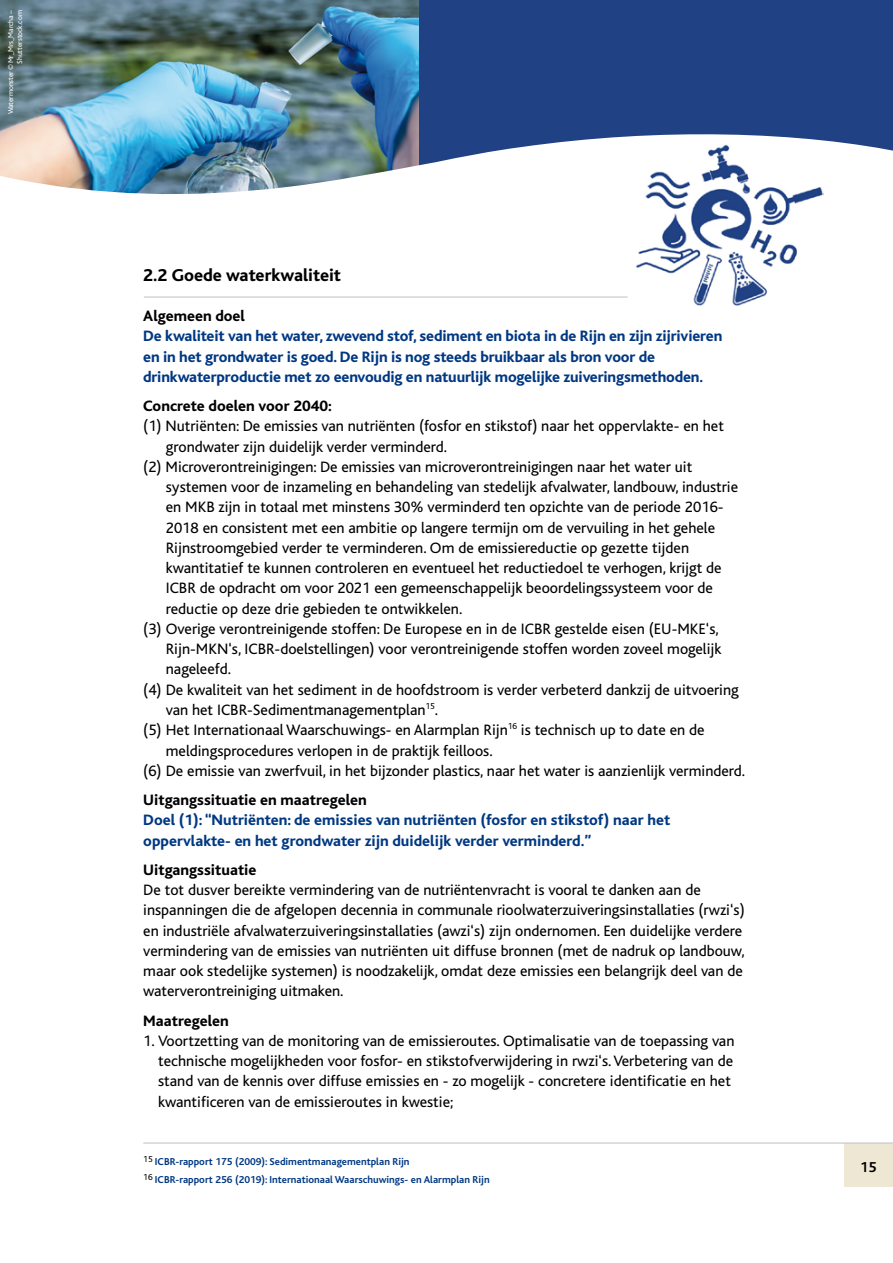
<style>
.page{position:relative;width:893px;height:1263px;background:#fff}
.page>*{position:absolute;margin:0;border:0;box-sizing:border-box;transform-origin:0 0}
.t1{font:800 18px "Bliss";color:#000}
.t2{font:15.75px/20.2px "Bliss";color:#000}
.t3{font:800 15.75px/20.2px "Bliss";letter-spacing:-.01em;color:#003882}
.t4{font:800 15.75px "Bliss";color:#000}
.t5{font:700 15px "Bliss";color:#000}
.t6{font:700 10.5px "Bliss";color:#003882}
.t7{font:9px "Bliss";color:#000}
.t8{font:7.5px/9px "Bliss";letter-spacing:-.015em;color:#fff;text-align:right}
</style>
<div class="page">
<div style="left:845px;top:1143px;width:48px;height:44px;background:#eee7d3"></div>
<hr style="left:143px;top:1142px;width:750px;height:1px;background:#c6c7c8">
<img style="left:0;top:0;width:420px;height:128px">
<div style="left:420px;top:0;width:473px;height:183px;background:#204184"></div>
<img style="left:0;top:128px;width:893px;height:67px">
<hr style="left:144px;top:296px;width:484px;height:2px;background:#c6c7c8">
<img style="left:634px;top:144px;width:190px;height:162px">
<p class="t8" style="left:6px;top:114px;width:106px;rotate:-90deg">Watermonster © Mr_Mrs_Marcha –<br>Shutterstock.com</p>
<p class="t1" style="left:143px;top:266px;width:199px">2.2 Goede waterkwaliteit</p>
<p class="t4" style="left:143px;top:308px;width:103px">Algemeen doel</p>
<p class="t3" style="left:143px;top:326px;width:580px">De kwaliteit van het water, zwevend stof, sediment en biota in de Rijn en zijn zijrivieren en in het grondwater is goed. De Rijn is nog steeds bruikbaar als bron voor de drinkwaterproductie met zo eenvoudig en natuurlijk mogelijke zuiveringsmethoden.</p>
<p class="t4" style="left:143px;top:398px;width:190px">Concrete doelen voor 2040:</p>
<p class="t2" style="left:143px;top:416px;width:582px">(1) Nutriënten: De emissies van nutriënten (fosfor en stikstof) naar het oppervlakte- en het</p>
<p class="t2" style="left:166px;top:437px;width:283px">grondwater zijn duidelijk verder verminderd.</p>
<p class="t2" style="left:166px;top:457px;width:574px;text-indent:-23px">(2) Microverontreinigingen: De emissies van microverontreinigingen naar het water uit systemen voor de inzameling en behandeling van stedelijk afvalwater, landbouw, industrie</p>
<p class="t2" style="left:166px;top:497px;width:559px">en MKB zijn in totaal met minstens 30% verminderd ten opzichte van de periode 2016-<br>2018 en consistent met een ambitie op langere termijn om de vervuiling in het gehele</p>
<p class="t2" style="left:166px;top:538px;width:557px">Rijnstroomgebied verder te verminderen. Om de emissiereductie op gezette tijden kwantitatief te kunnen controleren en eventueel het reductiedoel te verhogen, krijgt de</p>
<p class="t2" style="left:166px;top:578px;width:549px">ICBR de opdracht om voor 2021 een gemeenschappelijk beoordelingssysteem voor de reductie op deze drie gebieden te ontwikkelen.</p>
<p class="t2" style="left:143px;top:619px;width:577px">(3) Overige verontreinigende stoffen: De Europese en in de ICBR gestelde eisen (EU-MKE‘s,</p>
<p class="t2" style="left:166px;top:639px;width:557px">Rijn-MKN‘s, ICBR-doelstellingen) voor verontreinigende stoffen worden zoveel mogelijk nageleefd.</p>
<p class="t2" style="left:166px;top:680px;width:574px;text-indent:-23px">(4) De kwaliteit van het sediment in de hoofdstroom is verder verbeterd dankzij de uitvoering van het ICBR-Sedimentmanagementplan<sup>15</sup>.</p>
<p class="t2" style="left:166px;top:720px;width:540px;text-indent:-23px">(5) Het Internationaal Waarschuwings- en Alarmplan Rijn<sup>16</sup> is technisch up to date en de meldingsprocedures verlopen in de praktijk feilloos.</p>
<p class="t2" style="left:143px;top:761px;width:603px">(6) De emissie van zwerfvuil, in het bijzonder plastics, naar het water is aanzienlijk verminderd.</p>
<p class="t4" style="left:143px;top:792px;width:225px">Uitgangssituatie en maatregelen</p>
<p class="t3" style="left:143px;top:810px;width:528px">Doel (1): “Nutriënten: de emissies van nutriënten (fosfor en stikstof) naar het oppervlakte- en het grondwater zijn duidelijk verder verminderd.”</p>
<p class="t4" style="left:143px;top:861px;width:115px">Uitgangssituatie</p>
<p class="t2" style="left:143px;top:880px;width:603px">De tot dusver bereikte vermindering van de nutriëntenvracht is vooral te danken aan de inspanningen die de afgelopen decennia in communale rioolwaterzuiveringsinstallaties (rwzi‘s) en industriële afvalwaterzuiveringsinstallaties (awzi‘s) zijn ondernomen. Een duidelijke verdere vermindering van de emissies van nutriënten uit diffuse bronnen (met de nadruk op landbouw, maar ook stedelijke systemen) is noodzakelijk, omdat deze emissies een belangrijk deel van de waterverontreiniging uitmaken.</p>
<p class="t4" style="left:143px;top:1012px;width:87px">Maatregelen</p>
<p class="t2" style="left:158px;top:1031px;width:578px;text-align:justify;text-indent:-15px">1. Voortzetting van de monitoring van de emissieroutes. Optimalisatie van de toepassing van technische mogelijkheden voor fosfor- en stikstofverwijdering in rwzi‘s. Verbetering van de stand van de kennis over diffuse emissies en - zo mogelijk - concretere identificatie en het</p>
<p class="t2" style="left:158px;top:1091px;width:297px">kwantificeren van de emissieroutes in kwestie;</p>
<p class="t7" style="left:143px;top:1154px;width:11px">15</p>
<p class="t6" style="left:155px;top:1156px;width:256px">ICBR-rapport 175 (2009): Sedimentmanagementplan Rijn</p>
<p class="t7" style="left:143px;top:1172px;width:11px">16</p>
<p class="t6" style="left:155px;top:1174px;width:336px">ICBR-rapport 256 (2019): Internationaal Waarschuwings- en Alarmplan Rijn</p>
<p class="t5" style="left:860px;top:1159px;width:18px">15</p>
</div>
